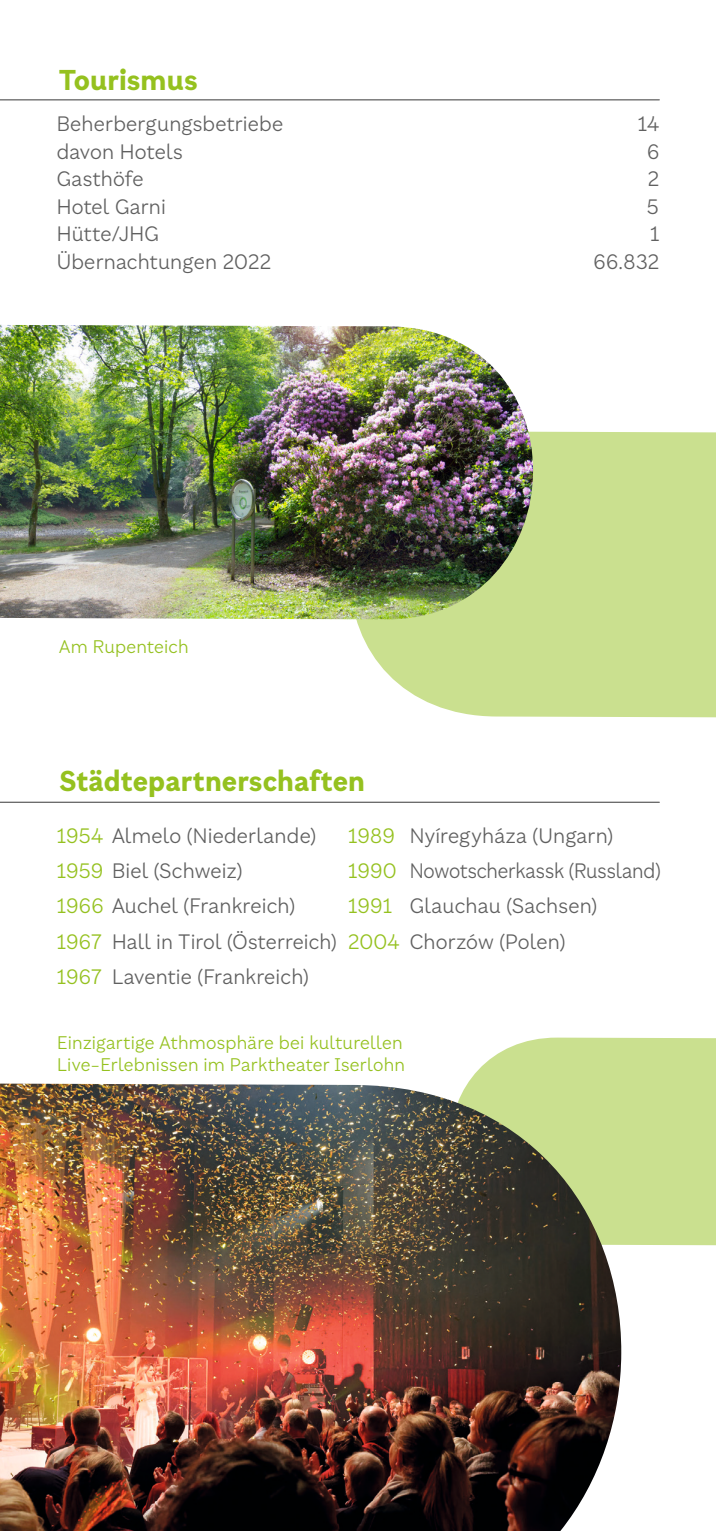
<style>
.page{position:relative;width:716px;height:1531px;background:#fff}
.page>*{position:absolute;margin:0;border:0;box-sizing:border-box;transform-origin:0 0}
.t1{font:700 27.5px "Brutalista";color:#95c11f}
.t2{font:300 20px/35.5px "Brutalista";letter-spacing:.01em;color:#606060}
.t3{font:300 20px "Brutalista";letter-spacing:.01em;color:#606060;scale:.92 1}
.t4{font:300 17.5px/22.5px "Brutalista";letter-spacing:.015em;color:#95c11f}
.s1{color:#95c11f}
</style>
<div class="page">
<hr style="left:0;top:99px;width:659px;height:1px;background:#606060">
<hr style="left:0;top:802px;width:659px;height:1px;background:#606060">
<div style="left:350px;top:431px;width:366px;height:286px;background:#cae08f"></div>
<div style="left:468px;top:1037px;width:248px;height:208px;background:#cae08f"></div>
<img style="left:0;top:325px;width:533px;height:294px">
<img style="left:0;top:1083px;width:622px;height:448px">
<h1 class="t1" style="left:59px;top:60px;width:140px">Tourismus</h1>
<p class="t2" style="left:57px;top:106px;width:228px">Beherbergungsbetriebe</p>
<p class="t2" style="left:638px;top:106px;width:23px">14</p>
<p class="t2" style="left:57px;top:133px;width:128px">davon Hotels</p>
<p class="t2" style="left:647px;top:133px;width:14px">6</p>
<p class="t2" style="left:57px;top:161px;width:88px">Gasthöfe</p>
<p class="t2" style="left:648px;top:161px;width:13px">2</p>
<p class="t2" style="left:57px;top:188px;width:111px">Hotel Garni</p>
<p class="t2" style="left:647px;top:188px;width:13px">5</p>
<p class="t2" style="left:57px;top:216px;width:104px">Hütte/JHG</p>
<p class="t2" style="left:650px;top:216px;width:11px">1</p>
<p class="t2" style="left:57px;top:243px;width:216px">Übernachtungen 2022</p>
<p class="t2" style="left:593px;top:243px;width:67px">66.832</p>
<p class="t4" style="left:59px;top:635px;width:131px">Am Rupenteich</p>
<h1 class="t1" style="left:59px;top:762px;width:307px">Städtepartnerschaften</h1>
<p class="t2" style="left:57px;top:817px;width:261px"><span class="s1">1954</span> Almelo (Niederlande)</p>
<p class="t2" style="left:348px;top:817px;width:266px"><span class="s1">1989</span> Nyíregyháza (Ungarn)</p>
<p class="t2" style="left:57px;top:852px;width:187px"><span class="s1">1959</span> Biel (Schweiz)</p>
<p class="t3" style="left:348px;top:858px;width:341px"><span class="s1">1990</span> Nowotscherkassk (Russland)</p>
<p class="t2" style="left:57px;top:888px;width:240px"><span class="s1">1966</span> Auchel (Frankreich)</p>
<p class="t2" style="left:57px;top:888px;width:542px;text-indent:291px"><span class="s1">1991</span> Glauchau (Sachsen)<br><span class="s1">1967</span> Hall in Tirol (Österreich) <span class="s1">2004</span> Chorzów (Polen)<br><span class="s1">1967</span> Laventie (Frankreich)</p>
<p class="t4" style="left:57px;top:1030px;width:349px">Einzigartige Athmosphäre bei kulturellen<br>Live-Erlebnissen im Parktheater Iserlohn</p>
</div>
